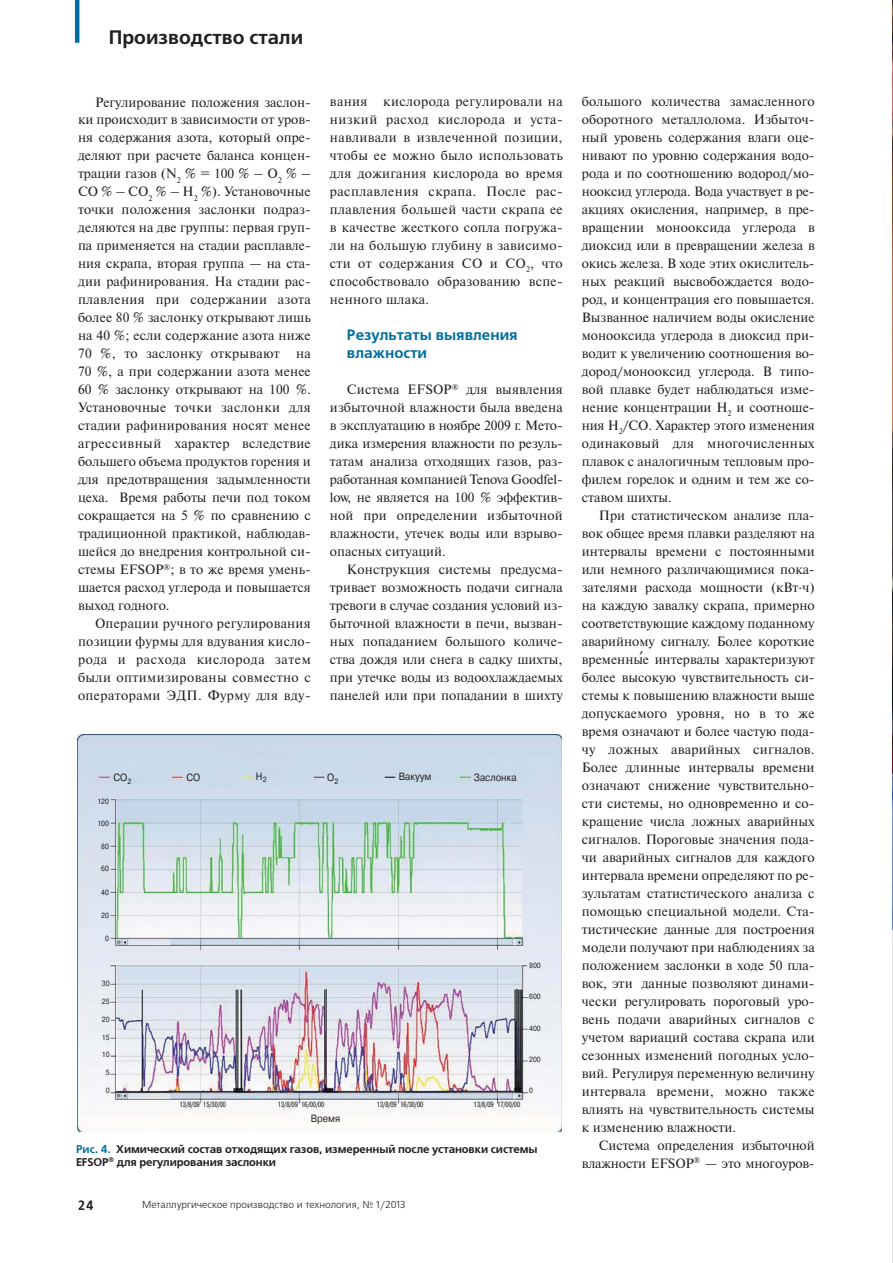
<style>
.page{position:relative;width:893px;height:1263px;background:#fff}
.page>*{position:absolute;margin:0;border:0;box-sizing:border-box;transform-origin:0 0}
.t1{font:700 19.5px "Free Set C";color:#231f20}
.t2{font:700 15px/18px "Free Set C";color:#006f9e}
.t3{font:13.5px/18px "Newton C";color:#231f20;text-align:justify}
.t4{font:700 13.5px "Free Set C";color:#231f20;scale:.9 1}
.t5{font:700 11.25px/13.5px "Free Set C";letter-spacing:-.01em;color:#231f20}
.t6{font:10.5px "Pragmatica C";color:#221e1f;scale:.9 1}
.t7{font:10.05px "Free Set C";color:#231f20}
.t8{font:7.5px "Pragmatica Cond C";color:#221e1f;scale:.96 1}
.t9{font:7.5px "Pragmatica C";color:#221e1f;scale:.9 1}
.s1{color:#006f9e}
</style>
<div class="page">
<hr style="left:75px;top:0;width:4px;height:43px;background:#006f9e">
<img style="left:78px;top:735px;width:484px;height:397px">
<img style="left:892px;top:0;width:1px;height:1263px">
<h1 class="t1" style="left:109px;top:30px;width:196px">Производство стали</h1>
<p class="t3" style="left:78px;top:94px;width:234px;text-indent:17px">Регулирование положения заслон&shy;ки происходит в зависимости от уров&shy;ня содержания азота, который опре&shy;деляют при расчете баланса концен&shy;трации газов (N<sub>2</sub> % = 100 % – O<sub>2</sub> % – CO % – CO<sub>2</sub> % – H<sub>2</sub> %). Установочные точки положения заслонки подраз&shy;деляются на две группы: первая груп&shy;па применяется на стадии расплавле&shy;ния скрапа, вторая группа — на ста&shy;дии рафинирования. На стадии рас&shy;плавления при содержании азота более 80 % заслонку открывают лишь на 40 %; если содержание азота ниже 70 %, то заслонку открывают на 70 %, а при содержании азота менее 60 % заслонку открывают на 100 %.<br>Установочные точки заслонки для стадии рафинирования носят менее агрессивный характер вследствие большего объема продуктов горения и для предотвращения задымленности цеха. Время работы печи под током сокращается на 5 % по сравнению с традиционной практикой, наблюдав&shy;шейся до внедрения контрольной си&shy;стемы EFSOP<sup>®</sup>; в то же время умень&shy;шается расход углерода и повышается выход годного.</p>
<p class="t3" style="left:78px;top:616px;width:234px;text-indent:17px">Операции ручного регулирования позиции фурмы для вдувания кисло&shy;рода и расхода кислорода затем были оптимизированы совместно с операторами ЭДП. Фурму для вду-</p>
<p class="t3" style="left:330px;top:94px;width:234px">вания кислорода регулировали на низкий расход кислорода и уста&shy;навливали в извлеченной позиции, чтобы ее можно было использовать для дожигания кислорода во время расплавления скрапа. После рас&shy;плавления большей части скрапа ее в качестве жесткого сопла погружа&shy;ли на большую глубину в зависимо&shy;сти от содержания СО и СО<sub>2</sub>, что способствовало образованию вспе&shy;ненного шлака.</p>
<p class="t2" style="left:347px;top:328px;width:172px">Результаты выявления влажности</p>
<p class="t3" style="left:330px;top:382px;width:234px;text-indent:17px">Система EFSOP<sup>®</sup> для выявления избыточной влажности была введена в эксплуатацию в ноябре 2009 г. Мето&shy;дика измерения влажности по резуль&shy;татам анализа отходящих газов, раз&shy;работанная компанией Tenova Goodfel&shy;low, не является на 100 % эффектив&shy;ной при определении избыточной влажности, утечек воды или взрыво&shy;опасных ситуаций.</p>
<p class="t3" style="left:330px;top:562px;width:234px;text-indent:17px">Конструкция системы предусма&shy;тривает возможность подачи сигнала тревоги в случае создания условий из&shy;быточной влажности в печи, вызван&shy;ных попаданием большого количе&shy;ства дождя или снега в садку шихты, при утечке воды из водоохлаждаемых панелей или при попадании в шихту</p>
<p class="t6" style="left:186px;top:774px;width:17px">CO</p>
<p class="t6" style="left:256px;top:773px;width:13px">H<sub>2</sub></p>
<p class="t6" style="left:327px;top:773px;width:14px">O<sub>2</sub></p>
<p class="t6" style="left:113px;top:774px;width:17px">CO</p>
<p class="t6" style="left:399px;top:773px;width:38px">Вакуум</p>
<p class="t6" style="left:474px;top:773px;width:49px">Заслонка</p>
<p class="t9" style="left:127px;top:779px;width:6px">2</p>
<p class="t9" style="left:97px;top:798px;width:15px">120</p>
<p class="t9" style="left:97px;top:820px;width:15px">100</p>
<p class="t9" style="left:101px;top:843px;width:10px">80</p>
<p class="t9" style="left:101px;top:866px;width:10px">60</p>
<p class="t9" style="left:101px;top:890px;width:10px">40</p>
<p class="t9" style="left:101px;top:913px;width:10px">20</p>
<p class="t9" style="left:105px;top:936px;width:6px">0</p>
<p class="t9" style="left:102px;top:981px;width:10px">30</p>
<p class="t9" style="left:102px;top:999px;width:10px">25</p>
<p class="t9" style="left:102px;top:1017px;width:10px">20</p>
<p class="t9" style="left:102px;top:1035px;width:10px">15</p>
<p class="t9" style="left:102px;top:1052px;width:10px">10</p>
<p class="t9" style="left:106px;top:1070px;width:6px">5</p>
<p class="t9" style="left:106px;top:1088px;width:6px">0</p>
<p class="t9" style="left:529px;top:962px;width:15px">800</p>
<p class="t9" style="left:529px;top:994px;width:15px">600</p>
<p class="t9" style="left:529px;top:1025px;width:15px">400</p>
<p class="t9" style="left:529px;top:1057px;width:15px">200</p>
<p class="t9" style="left:529px;top:1088px;width:6px">0</p>
<p class="t8" style="left:179px;top:1100px;width:50px">13/8/09 15/30/00</p>
<p class="t8" style="left:278px;top:1100px;width:50px">13/8/09 16/00/00</p>
<p class="t8" style="left:377px;top:1100px;width:50px">13/8/09 16/30/00</p>
<p class="t8" style="left:474px;top:1100px;width:50px">13/8/09 17/00/00</p>
<p class="t5" style="left:76px;top:1143px;width:463px"><span class="s1">Рис. 4.</span> Химический состав отходящих газов, измеренный после установки системы<br>EFSOP<sup>®</sup> для регулирования заслонки</p>
<p class="t6" style="left:311px;top:1114px;width:34px">Время</p>
<p class="t4" style="left:78px;top:1201px;width:19px">24</p>
<p class="t7" style="left:142px;top:1200px;width:265px">Металлургическое производство и технология, № 1/2013</p>
<p class="t3" style="left:582px;top:94px;width:234px">большого количества замасленного оборотного металлолома. Избыточ&shy;ный уровень содержания влаги оце&shy;нивают по уровню содержания водо&shy;рода и по соотношению водород/мо&shy;нооксид углерода. Вода участвует в ре&shy;акциях окисления, например, в пре&shy;вращении монооксида углерода в диоксид или в превращении железа в окись железа. В ходе этих окислитель&shy;ных реакций высвобождается водо&shy;род, и концентрация его повышается.<br>Вызванное наличием воды окисление монооксида угдерода в диоксид при&shy;водит к увеличению соотношения во&shy;дород/монооксид углерода. В типо&shy;вой плавке будет наблюдаться изме&shy;нение концентрации Н<sub>2</sub> и соотноше&shy;ния Н<sub>2</sub>/СО. Характер этого изменения одинаковый для многочисленных плавок с аналогичным тепловым про&shy;филем горелок и одним и тем же со&shy;ставом шихты.</p>
<p class="t3" style="left:582px;top:508px;width:234px;text-indent:17px">При статистическом анализе пла&shy;вок общее время плавки разделяют на интервалы времени с постоянными или немного различающимися пока&shy;зателями расхода мощности (кВт.ч) на каждую завалку скрапа, примерно соответствующие каждому поданному аварийному сигналу. Более короткие временные интервалы характеризуют более высокую чувствительность си&shy;стемы к повышению влажности выше допускаемого уровня, но в то же время означают и более частую пода&shy;чу ложных аварийных сигналов.<br>Более длинные интервалы времени означают снижение чувствительно&shy;сти системы, но одновременно и со&shy;кращение числа ложных аварийных сигналов. Пороговые значения пода&shy;чи аварийных сигналов для каждого интервала времени определяют по ре&shy;зультатам статистического анализа с помощью специальной модели. Ста&shy;тистические данные для построения модели получают при наблюдениях за положением заслонки в ходе 50 пла&shy;вок, эти данные позволяют динами&shy;чески регулировать пороговый уро&shy;вень подачи аварийных сигналов с учетом вариаций состава скрапа или сезонных изменений погодных усло&shy;вий. Регулируя переменную величину интервала времени, можно также влиять на чувствительность системы к изменению влажности.</p>
<p class="t3" style="left:582px;top:1137px;width:234px;text-align:right">Система определения избыточной влажности EFSOP<sup>®</sup> — это многоуров-</p>
</div>
